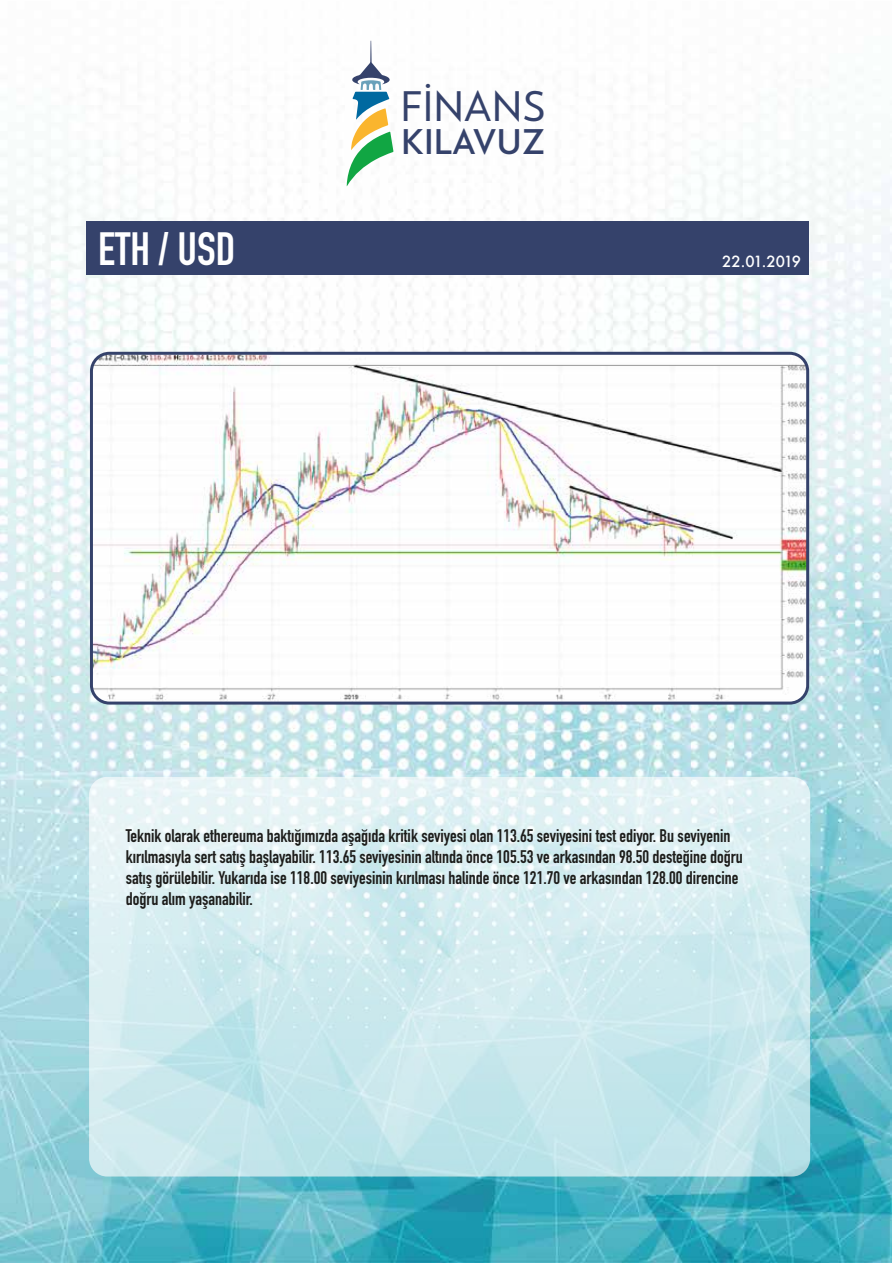
<style>
.page{position:relative;width:893px;height:1263px;background:#fff}
.page>*{position:absolute;margin:0;border:0;box-sizing:border-box;transform-origin:0 0}
.t1{font:700 46.05px "DIN Condensed";color:#fff}
.t2{font:500 40.8px "RNS Miles";color:#35426b}
.t3{font:700 34.05px "RNS Miles";color:#35426b}
.t4{font:700 18px/21px "DIN Condensed";color:#1d1d1b}
.t5{font:500 15px "Futura";letter-spacing:-.075em;color:#fff}
</style>
<div class="page">
<img style="left:0;top:40px;width:891px;height:1223px">
<svg style="left:347px;top:41px;width:46px;height:145px"></svg>
<div style="left:87px;top:221px;width:722px;height:54px;background:#35426b"></div>
<img style="left:91px;top:353px;width:717px;height:350px">
<div style="left:90px;top:352px;width:719px;height:352px;border:3px solid #35426b;border-radius:18px"></div>
<svg style="left:89px;top:777px;width:721px;height:399px;background:#d1ebef"></svg>
<h1 class="t1" style="left:98px;top:218px;width:139px">ETH / USD</h1>
<h2 class="t2" style="left:400px;top:79px;width:147px">FİNANS</h2>
<h3 class="t3" style="left:401px;top:119px;width:145px">KILAVUZ</h3>
<p class="t5" style="left:722px;top:251px;width:80px">22.01.2019</p>
<p class="t4" style="left:126px;top:825px;width:619px">Teknik olarak ethereuma baktığımızda aşağıda kritik seviyesi olan 113.65 seviyesini test ediyor. Bu seviyenin kırılmasıyla sert satış başlayabilir. 113.65 seviyesinin altında önce 105.53 ve arkasından 98.50 desteğine doğru satış görülebilir. Yukarıda ise 118.00 seviyesinin kırılması halinde önce 121.70 ve arkasından 128.00 direncine doğru alım yaşanabilir.</p>
</div>
